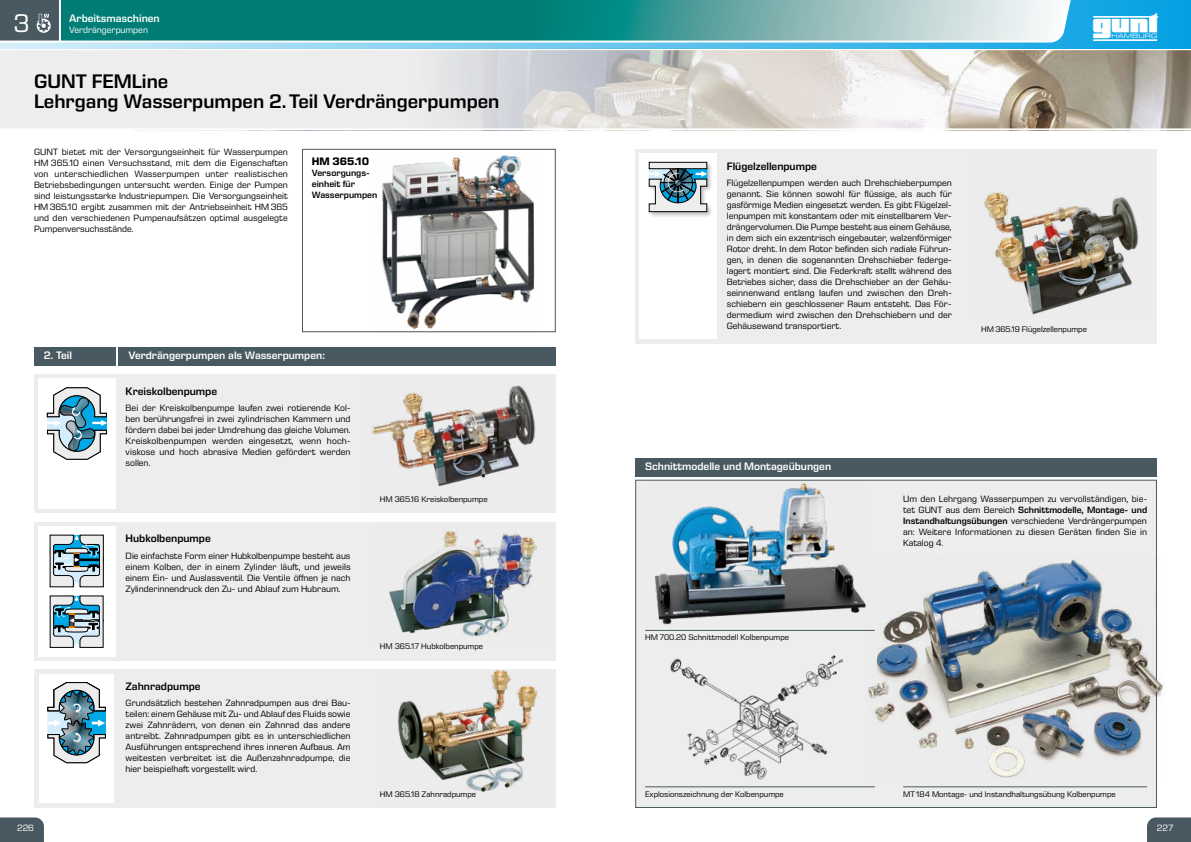
<style>
.page{position:relative;width:1191px;height:842px;background:#fff}
.page>*{position:absolute;margin:0;border:0;box-sizing:border-box;transform-origin:0 0}
.t1{font:700 39.8px "gunt 2 E Symbol";color:#fff}
.t2{font:26px "Eurostile Next LT Pro";color:#fff}
.t3{font:600 20px/20px "Eurostile Next LT Pro";color:#000}
.t4{font:600 11px "Eurostile Next LT Pro";color:#fff}
.t5{font:600 11px "Eurostile Next LT Pro";color:#000}
.t6{font:700 11px "Eurostile Next LT Pro";color:#000}
.t7{font:9.3px/11px "Eurostile Next LT Pro";color:#000;text-align:justify}
.t8{font:600 9.3px/11px "Eurostile Next LT Pro";color:#000}
.t9{font:9.3px "Eurostile Next LT Pro";color:#fff}
.t10{font:8.3px "Eurostile Next LT Pro";color:#000}
.s1{font-weight:600}
</style>
<div class="page">
<svg style="left:0;top:48px;width:1191px;height:81px"></svg>
<div style="left:0;top:0;width:1191px;height:48px;background:linear-gradient(to right,#d7effa,#04a0e3)"></div>
<svg style="left:0;top:0;width:1075px;height:44px"></svg>
<svg style="left:0;top:0;width:61px;height:43px"></svg>
<svg style="left:1147px;top:817px;width:44px;height:25px"></svg>
<svg style="left:0;top:817px;width:44px;height:25px"></svg>
<div style="left:34px;top:347px;width:82px;height:19px;background:#495961"></div>
<div style="left:118px;top:347px;width:438px;height:19px;background:#495961"></div>
<div style="left:34px;top:374px;width:522px;height:139px;background:#ededed"></div>
<div style="left:302px;top:149px;width:254px;height:183px;background:#fff;border:1px solid #495961"></div>
<div style="left:34px;top:522px;width:522px;height:138px;background:#ededed"></div>
<div style="left:34px;top:669px;width:522px;height:139px;background:#ededed"></div>
<img style="left:376px;top:149px;width:163px;height:183px">
<div style="left:38px;top:378px;width:78px;height:131px;background:#fff"></div>
<div style="left:38px;top:526px;width:78px;height:130px;background:#fff"></div>
<svg style="left:46px;top:387px;width:61px;height:73px"></svg>
<img style="left:389px;top:531px;width:148px;height:106px">
<svg style="left:50px;top:534px;width:54px;height:53px"></svg>
<svg style="left:50px;top:595px;width:54px;height:53px"></svg>
<div style="left:39px;top:674px;width:75px;height:129px;background:#fff"></div>
<svg style="left:47px;top:682px;width:59px;height:82px"></svg>
<img style="left:397px;top:670px;width:141px;height:122px">
<img style="left:371px;top:385px;width:165px;height:101px">
<div style="left:635px;top:149px;width:522px;height:194px;background:#ededed"></div>
<div style="left:635px;top:480px;width:522px;height:328px;background:#ededed;border:1px solid #495961"></div>
<hr style="left:903px;top:786px;width:244px;height:1px;background:#495961">
<hr style="left:645px;top:630px;width:229px;height:1px;background:#495961">
<hr style="left:645px;top:786px;width:229px;height:1px;background:#495961">
<div style="left:635px;top:458px;width:522px;height:19px;background:#495961"></div>
<div style="left:639px;top:153px;width:78px;height:186px;background:#fff"></div>
<img style="left:644px;top:479px;width:226px;height:146px">
<img style="left:865px;top:557px;width:299px;height:224px">
<img style="left:670px;top:655px;width:173px;height:125px">
<div style="left:647px;top:161px;width:66px;height:57px;background:#000;opacity:.25"></div>
<div style="left:649px;top:162px;width:58px;height:7px;background:#ededed"></div>
<div style="left:649px;top:162px;width:58px;height:7px;border:1px solid #000"></div>
<svg style="left:649px;top:165px;width:58px;height:47px"></svg>
<img style="left:984px;top:192px;width:155px;height:123px">
<svg style="left:1093px;top:16px;width:18px;height:25px"></svg>
<h2 class="t2" style="left:13px;top:9px;width:17px">3</h2>
<p class="t4" style="left:69px;top:12px;width:92px">Arbeitsmaschinen</p>
<p class="t9" style="left:69px;top:24px;width:80px">Verdrängerpumpen</p>
<h3 class="t3" style="left:34px;top:71px;width:467px">GUNT FEMLine<br>Lehrgang Wasserpumpen 2. Teil Verdrängerpumpen</h3>
<p class="t7" style="left:34px;top:147px;width:255px">GUNT bietet mit der Versorgungseinheit für Wasserpumpen HM 365.10 einen Versuchsstand, mit dem die Eigenschaften von unterschiedlichen Wasserpumpen unter realistischen Betriebsbedingungen untersucht werden. Einige der Pumpen sind leistungsstarke Industriepumpen. Die Versorgungseinheit HM 365.10 ergibt zusammen mit der Antriebseinheit HM 365 und den verschiedenen Pumpenaufsätzen optimal ausgelegte Pumpenversuchsstände.</p>
<p class="t6" style="left:312px;top:155px;width:59px">HM 365.10</p>
<p class="t8" style="left:312px;top:167px;width:67px">Versorgungs&shy;einheit für<br>Wasserpumpen</p>
<p class="t4" style="left:44px;top:349px;width:30px">2. Teil</p>
<p class="t4" style="left:128px;top:349px;width:198px">Verdrängerpumpen als Wasserpumpen:</p>
<p class="t5" style="left:126px;top:385px;width:93px">Kreiskolbenpumpe</p>
<p class="t7" style="left:126px;top:403px;width:227px">Bei der Kreiskolbenpumpe laufen zwei rotierende Kol&shy;ben berührungsfrei in zwei zylindrischen Kammern und fördern dabei bei jeder Umdrehung das gleiche Volumen.<br>Kreiskolbenpumpen werden eingesetzt, wenn hoch&shy;viskose und hoch abrasive Medien gefördert werden sollen.</p>
<p class="t5" style="left:126px;top:532px;width:87px">Hubkolbenpumpe</p>
<p class="t7" style="left:126px;top:550px;width:226px">Die einfachste Form einer Hubkolbenpumpe besteht aus einem Kolben, der in einem Zylinder läuft, und jeweils einem Ein- und Auslassventil. Die Ventile öffnen je nach Zylinderinnendruck den Zu- und Ablauf zum Hubraum.</p>
<p class="t5" style="left:126px;top:680px;width:76px">Zahnradpumpe</p>
<p class="t7" style="left:126px;top:698px;width:226px">Grundsätzlich bestehen Zahnradpumpen aus drei Bau&shy;teilen: einem Gehäuse mit Zu- und Ablauf des Fluids sowie zwei Zahnrädern, von denen ein Zahnrad das andere antreibt. Zahnradpumpen gibt es in unterschiedlichen Ausführungen entsprechend ihres inneren Aufbaus. Am weitesten verbreitet ist die Außenzahnradpumpe, die hier beispielhaft vorgestellt wird.</p>
<p class="t10" style="left:380px;top:494px;width:109px">HM 365.16 Kreiskolbenpumpe</p>
<p class="t10" style="left:380px;top:642px;width:105px">HM 365.17 Hubkolbenpumpe</p>
<p class="t10" style="left:380px;top:789px;width:98px">HM 365.18 Zahnradpumpe</p>
<h1 class="t1" style="left:1111px;top:7px;width:51px">◆■▼</h1>
<p class="t5" style="left:727px;top:160px;width:92px">Flügelzellenpumpe</p>
<p class="t7" style="left:727px;top:177px;width:227px">Flügelzellenpumpen werden auch Drehschieberpumpen genannt. Sie können sowohl für flüssige, als auch für gasför mige Medien eingesetzt werden. Es gibt Flügelzel&shy;lenpumpen mit konstantem oder mit einstellbarem Ver&shy;drängervolumen. Die Pumpe besteht aus einem Gehäuse, in dem sich ein exzentrisch eingebauter, walzenförmiger Rotor dreht. In dem Rotor befinden sich radiale Führun&shy;gen, in denen die sogenannten Drehschieber federge&shy;lagert montiert sind. Die Federkraft stellt während des Betriebes sicher, dass die Drehschieber an der Gehäu&shy;seinnenwand entlang laufen und zwischen den Dreh&shy;schiebern ein geschlossener Raum entsteht. Das För&shy;dermedium wird zwischen den Drehschiebern und der Gehäusewand transportiert.</p>
<p class="t10" style="left:981px;top:325px;width:107px">HM 365.19 Flügelzellenpumpe</p>
<p class="t4" style="left:645px;top:460px;width:188px">Schnittmodelle und Montageübungen</p>
<p class="t10" style="left:645px;top:633px;width:145px">HM 700.20 Schnittmodell Kolbenpumpe</p>
<p class="t10" style="left:645px;top:789px;width:140px">Explosionszeichnung der Kolbenpumpe</p>
<p class="t7" style="left:903px;top:493px;width:245px">Um den Lehrgang Wasserpumpen zu vervollständigen, bie&shy;tet GUNT aus dem Bereich <span class="s1">Schnittmodelle, Montage- und Instandhaltungsübungen</span> verschiedene Verdrängerpumpen an: Weitere Informationen zu diesen Geräten finden Sie in Katalog 4.</p>
<p class="t10" style="left:903px;top:789px;width:214px">MT 184 Montage- und Instandhaltungsübung Kolbenpumpe</p>
<p class="t9" style="left:17px;top:823px;width:18px">226</p>
<p class="t9" style="left:1157px;top:823px;width:18px">227</p>
</div>
